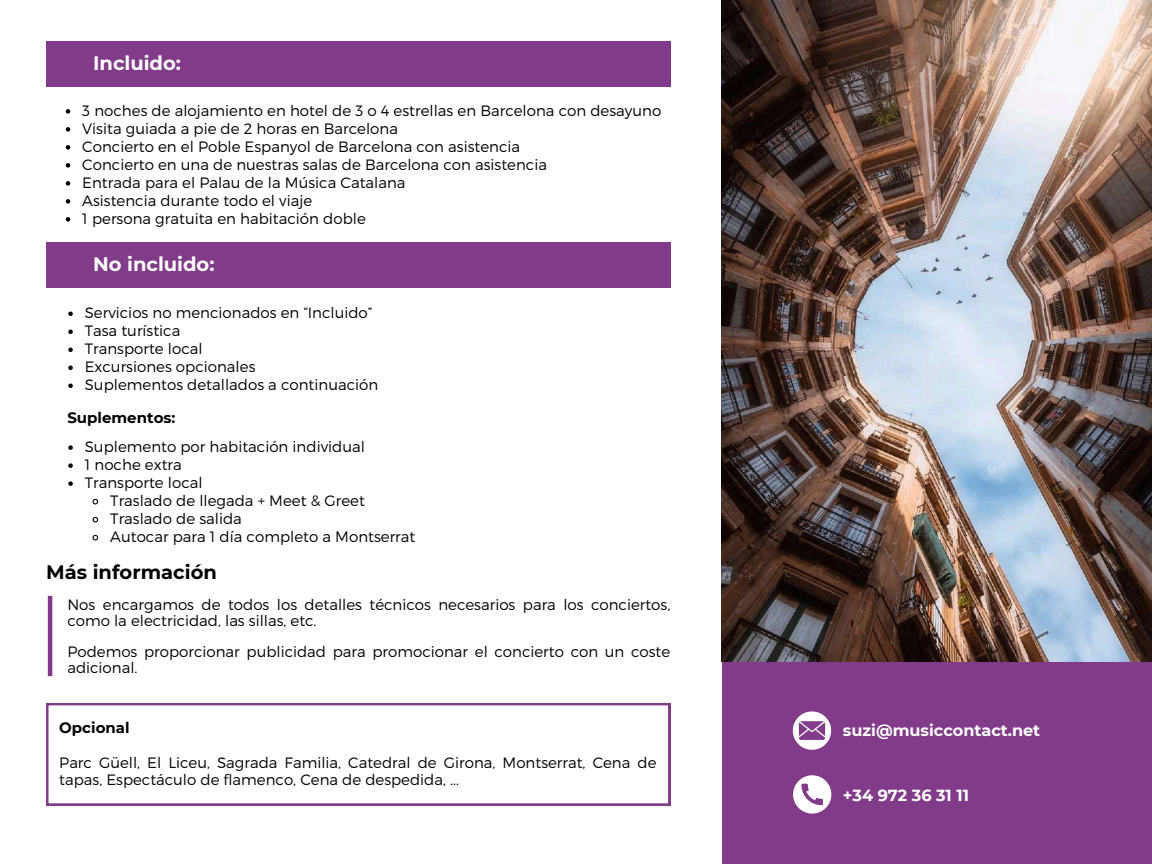
<style>
.page{position:relative;width:1152px;height:864px;background:#fff}
.page>*{position:absolute;margin:0;border:0;box-sizing:border-box;transform-origin:0 0}
.t1{font:700 19.5px "Montserrat";color:#fff}
.t2{font:700 19.5px "Montserrat";color:#000}
.t3{font:700 16.05px "Montserrat";color:#fff}
.t4{font:300 15px/18px "Montserrat";color:#000}
.t5{font:700 15px "Montserrat";color:#000}
</style>
<div class="page">
<div style="left:722px;top:0;width:430px;height:864px;background:#813b89"></div>
<svg style="left:793px;top:775px;width:38px;height:39px"></svg>
<svg style="left:793px;top:711px;width:38px;height:39px"></svg>
<hr style="left:48px;top:596px;width:4px;height:80px;background:#813b89">
<div style="left:46px;top:42px;width:624px;height:45px;background:#813b89"></div>
<svg style="left:66px;top:109px;width:4px;height:5px"></svg>
<svg style="left:66px;top:127px;width:4px;height:5px"></svg>
<svg style="left:66px;top:145px;width:4px;height:5px"></svg>
<svg style="left:66px;top:163px;width:4px;height:5px"></svg>
<svg style="left:66px;top:181px;width:4px;height:5px"></svg>
<svg style="left:66px;top:199px;width:4px;height:5px"></svg>
<svg style="left:66px;top:217px;width:4px;height:5px"></svg>
<div style="left:46px;top:243px;width:624px;height:45px;background:#813b89"></div>
<svg style="left:68px;top:312px;width:5px;height:4px"></svg>
<svg style="left:68px;top:330px;width:5px;height:4px"></svg>
<svg style="left:68px;top:348px;width:5px;height:4px"></svg>
<svg style="left:68px;top:366px;width:5px;height:4px"></svg>
<svg style="left:68px;top:384px;width:5px;height:4px"></svg>
<svg style="left:46px;top:703px;width:624px;height:103px"></svg>
<img style="left:722px;top:0;width:430px;height:662px">
<svg style="left:68px;top:445px;width:5px;height:5px"></svg>
<svg style="left:68px;top:463px;width:5px;height:5px"></svg>
<svg style="left:68px;top:481px;width:5px;height:5px"></svg>
<svg style="left:92px;top:498px;width:7px;height:7px"></svg>
<svg style="left:92px;top:516px;width:7px;height:7px"></svg>
<svg style="left:92px;top:534px;width:7px;height:7px"></svg>
<h1 class="t1" style="left:93px;top:51px;width:89px">Incluido:</h1>
<p class="t4" style="left:82px;top:101px;width:580px">3 noches de alojamiento en hotel de 3 o 4 estrellas en Barcelona con desayuno Visita guiada a pie de 2 horas en Barcelona<br>Concierto en el Poble Espanyol de Barcelona con asistencia<br>Concierto en una de nuestras salas de Barcelona con asistencia<br>Entrada para el Palau de la Música Catalana<br>Asistencia durante todo el viaje<br>1 persona gratuita en habitación doble</p>
<h1 class="t1" style="left:93px;top:253px;width:123px">No incluido:</h1>
<p class="t4" style="left:85px;top:303px;width:295px">Servicios no mencionados en “Incluido”<br>Tasa turística<br>Transporte local<br>Excursiones opcionales<br>Suplementos detallados a continuación</p>
<p class="t5" style="left:67px;top:408px;width:109px">Suplementos:</p>
<p class="t4" style="left:85px;top:437px;width:282px">Suplemento por habitación individual<br>1 noche extra<br>Transporte local</p>
<p class="t4" style="left:110px;top:491px;width:307px">Traslado de llegada + Meet &amp; Greet<br>Traslado de salida<br>Autocar para 1 día completo a Montserrat</p>
<h1 class="t2" style="left:46px;top:560px;width:172px">Más información</h1>
<p class="t4" style="left:67px;top:596px;width:604px;line-height:15.8px">Nos encargamos de todos los detalles técnicos necesarios para los conciertos, como la electricidad, las sillas, etc.</p>
<p class="t4" style="left:67px;top:643px;width:604px;line-height:15.8px">Podemos proporcionar publicidad para promocionar el concierto con un coste adicional.</p>
<p class="t5" style="left:59px;top:719px;width:72px">Opcional</p>
<p class="t4" style="left:59px;top:754px;width:599px;line-height:16.8px">Parc Güell, El Liceu, Sagrada Familia, Catedral de Girona, Montserrat, Cena de tapas, Espectáculo de flamenco, Cena de despedida, ...</p>
<p class="t3" style="left:843px;top:721px;width:199px">suzi@musiccontact.net</p>
<p class="t3" style="left:843px;top:786px;width:128px">+34 972 36 31 11</p>
</div>
